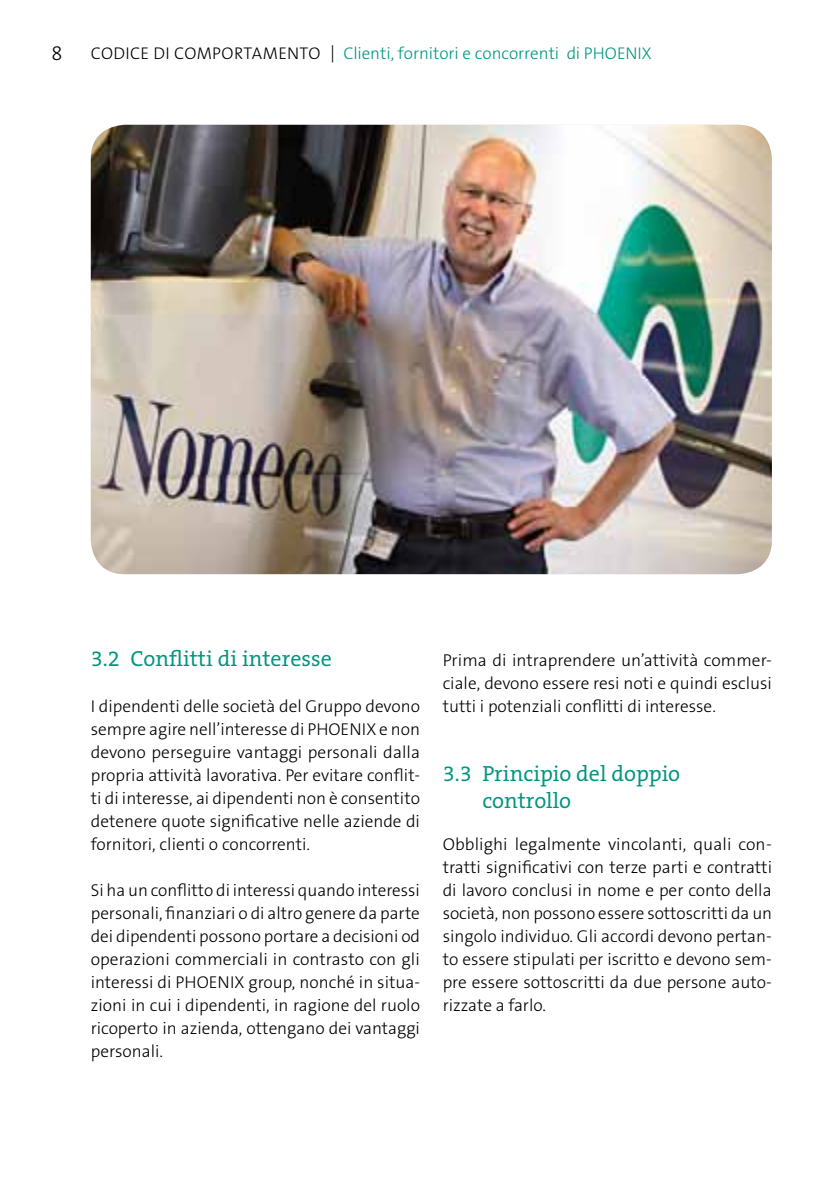
<style>
.page{position:relative;width:840px;height:1191px;background:#fff}
.page>*{position:absolute;margin:0;border:0;box-sizing:border-box;transform-origin:0 0}
.t1{font:22px/26.4px "The Serif Office";color:#00967f}
.t2{font:300 20px "The Sans Os F";color:#000}
.t3{font:300 17.2px/23px "The Sans Os F";color:#000;text-align:justify}
.t4{font:300 17px "The Sans Os F";letter-spacing:.02em;color:#00967f}
.s1{color:#000}
</style>
<div class="page">
<img style="left:91px;top:125px;width:680px;height:449px">
<p class="t2" style="left:51px;top:40px;width:12px">8</p>
<p class="t4" style="left:91px;top:42px;width:260px"><span class="s1">Codice di Comportamento ↕</span> Clienti,fornitorieconco</p>
<p class="t4" style="left:524px;top:42px;width:13px">rrenti</p>
<p class="t4" style="left:566px;top:42px;width:10px">diPHOENI</p>
<p class="t1" style="left:91px;top:645px;width:242px">3.2 Conflitti di interesse</p>
<p class="t3" style="left:91px;top:695px;width:330px">I dipendenti delle società del Gruppo devono sempre agire nell’interesse di -PHOENI</p>
<p class="t3" style="left:91px;top:718px;width:330px;text-indent:275px">X e non devono perseguire vantaggi personali dalla propria attività lavorativa. Per evitare conflit&shy;ti di interesse, ai dipendenti non è consentito detenere quote significative nelle aziende di fornitori, clienti o concorrenti.</p>
<p class="t3" style="left:91px;top:879px;width:330px">Si ha un conflitto di interessi quando interessi personali, finanziari o di altro genere da parte dei dipendenti possono portare a decisioni od operazioni commerciali in contrasto con gli interessi di -PHOENI</p>
<p class="t3" style="left:91px;top:971px;width:330px;text-indent:144px">X group, nonché in situa&shy;zioni in cui i dipendenti, in ragione del ruolo ricoperto in azienda, ottengano dei vantaggi personali.</p>
<p class="t3" style="left:442px;top:649px;width:330px">Prima di intraprendere un’attività commer&shy;ciale, devono essere resi noti e quindi esclusi tutti i potenziali conflitti di interesse.</p>
<p class="t1" style="left:482px;top:760px;width:199px;text-indent:-40px">3.3 Principio del doppio controllo</p>
<p class="t3" style="left:442px;top:833px;width:331px">Obblighi legalmente vincolanti, quali con&shy;tratti significativi con terze parti e contratti di lavoro conclusi in nome e per conto della società, non possono essere sottoscritti da un singolo individuo. Gli accordi devono pertan&shy;to essere stipulati per iscritto e devono sem&shy;pre essere sottoscritti da due persone auto&shy;rizzate a farlo.</p>
</div>
